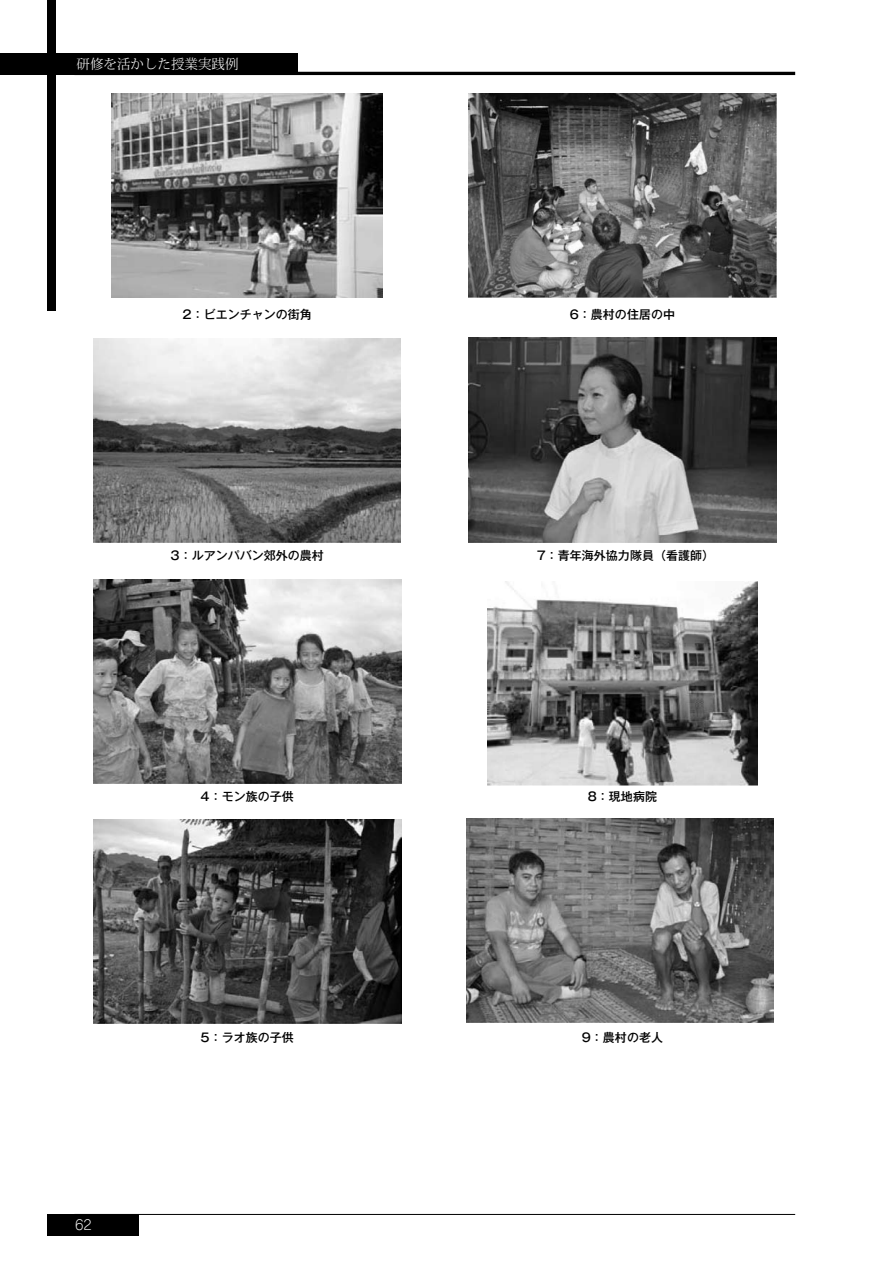
<style>
.page{position:relative;width:893px;height:1263px;background:#fff}
.page>*{position:absolute;margin:0;border:0;box-sizing:border-box;transform-origin:0 0}
.t1{font:300 13.5px "Koz Min Pro";color:#fff}
.t2{font:300 13.5px "Jun 101 Pro";color:#fff}
.t3{font:500 12px "Gothic MB101 Pro";color:#000}
</style>
<div class="page">
<div style="left:47px;top:1214px;width:92px;height:21px;background:#000"></div>
<hr style="left:74px;top:72px;width:721px;height:3px;background:#000">
<hr style="left:74px;top:1214px;width:721px;height:1px;background:#000">
<div style="left:0;top:54px;width:298px;height:21px;background:#000"></div>
<div style="left:47px;top:0;width:9px;height:310px;background:#000"></div>
<img style="left:111px;top:94px;width:272px;height:204px">
<img style="left:93px;top:339px;width:308px;height:204px">
<img style="left:93px;top:580px;width:308px;height:204px">
<img style="left:93px;top:820px;width:308px;height:204px">
<img style="left:469px;top:94px;width:307px;height:204px">
<img style="left:468px;top:338px;width:308px;height:204px">
<img style="left:487px;top:581px;width:270px;height:204px">
<img style="left:467px;top:819px;width:307px;height:204px">
<p class="t1" style="left:77px;top:55px;width:164px">研修を活かした授業実践例</p>
<p class="t3" style="left:183px;top:304px;width:131px">2：ビエンチャンの街角</p>
<p class="t3" style="left:171px;top:545px;width:155px">3：ルアンパバン郊外の農村</p>
<p class="t3" style="left:201px;top:786px;width:95px">4：モン族の子供</p>
<p class="t2" style="left:75px;top:1214px;width:19px">62</p>
<p class="t3" style="left:201px;top:1027px;width:95px">5：ラオ族の子供</p>
<p class="t3" style="left:570px;top:304px;width:107px">6：農村の住居の中</p>
<p class="t3" style="left:537px;top:545px;width:179px">7：青年海外協力隊員（看護師）</p>
<p class="t3" style="left:588px;top:786px;width:71px">8：現地病院</p>
<p class="t3" style="left:582px;top:1027px;width:83px">9：農村の老人</p>
</div>
